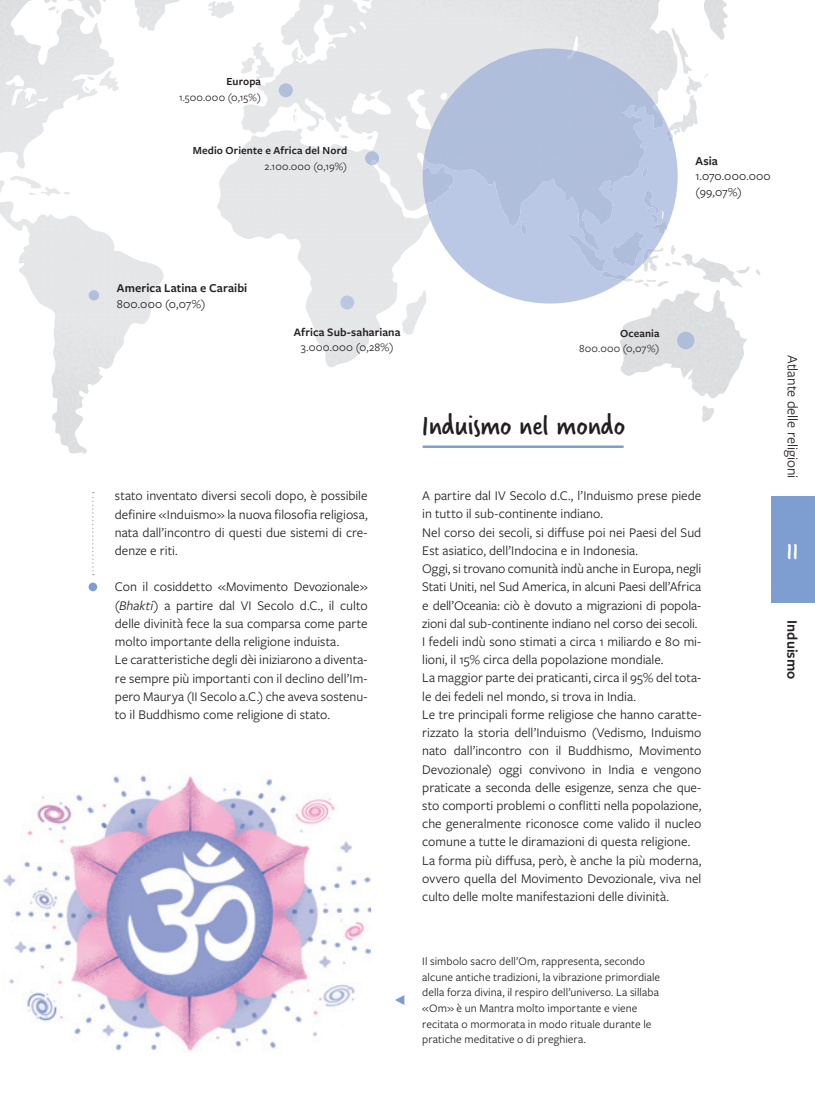
<style>
.page{position:relative;width:815px;height:1099px;background:#fff}
.page>*{position:absolute;margin:0;border:0;box-sizing:border-box;transform-origin:0 0}
.t1{font:31.25px "Verveine";letter-spacing:-.005em;color:#231f20}
.t2{font:25px "Verveine";color:#fff}
.t3{font:15px "Freight Sans Pro";letter-spacing:-.005em;color:#231f20}
.t4{font:600 15px "Freight Sans Pro";color:#231f20}
.t5{font:13.75px/18.2px "Freight Sans Pro";color:#231f20}
.t6{font:12.5px/15.6px "Freight Sans Pro";letter-spacing:.015em;color:#231f20}
.t7{font:600 12.5px "Freight Sans Pro";letter-spacing:.01em;color:#231f20}
.t8{font:11.88px/15.6px "Freight Sans Pro";letter-spacing:.005em;color:#231f20}
.t9{font:600 11.88px "Freight Sans Pro";letter-spacing:.01em;color:#231f20}
.t10{font:11.25px "Freight Sans Pro";letter-spacing:.02em;color:#231f20}
.t11{font:600 11.25px "Freight Sans Pro";letter-spacing:.01em;color:#231f20}
.s1{font-style:italic}
</style>
<div class="page">
<svg style="left:69px;top:450px;width:18px;height:3px"></svg>
<img style="left:114px;top:78px;width:4px;height:13px">
<img style="left:0;top:0;width:114px;height:169px">
<img style="left:10px;top:176px;width:31px;height:12px">
<img style="left:41px;top:187px;width:19px;height:9px">
<img style="left:135px;top:0;width:45px;height:31px">
<img style="left:208px;top:1px;width:26px;height:17px">
<img style="left:241px;top:58px;width:11px;height:16px">
<img style="left:252px;top:42px;width:22px;height:38px">
<img style="left:672px;top:40px;width:20px;height:34px">
<img style="left:686px;top:76px;width:16px;height:18px">
<img style="left:678px;top:95px;width:19px;height:38px">
<img style="left:682px;top:254px;width:60px;height:33px">
<svg style="left:736px;top:266px;width:13px;height:7px"></svg>
<svg style="left:756px;top:270px;width:4px;height:5px"></svg>
<img style="left:620px;top:290px;width:109px;height:108px">
<img style="left:702px;top:405px;width:12px;height:17px">
<img style="left:402px;top:293px;width:24px;height:41px">
<svg style="left:293px;top:109px;width:3px;height:13px"></svg>
<svg style="left:340px;top:135px;width:8px;height:3px"></svg>
<svg style="left:367px;top:135px;width:6px;height:4px"></svg>
<img style="left:291px;top:0;width:437px;height:40px">
<img style="left:3px;top:775px;width:368px;height:277px">
<svg style="left:395px;top:995px;width:9px;height:10px"></svg>
<img style="left:677px;top:331px;width:18px;height:18px;border-radius:9px">
<img style="left:340px;top:295px;width:14px;height:14px;border-radius:7px">
<svg style="left:89px;top:290px;width:10px;height:11px"></svg>
<img style="left:279px;top:83px;width:14px;height:14px;border-radius:7px">
<img style="left:365px;top:151px;width:14px;height:14px">
<svg style="left:423px;top:50px;width:255px;height:253px"></svg>
<svg style="left:666px;top:129px;width:7px;height:13px"></svg>
<svg style="left:642px;top:166px;width:6px;height:12px"></svg>
<img style="left:644px;top:191px;width:15px;height:22px">
<svg style="left:646px;top:208px;width:21px;height:22px"></svg>
<img style="left:652px;top:220px;width:15px;height:14px">
<img style="left:612px;top:230px;width:32px;height:36px">
<img style="left:643px;top:248px;width:11px;height:15px">
<img style="left:569px;top:251px;width:38px;height:21px">
<img style="left:601px;top:271px;width:26px;height:9px">
<img style="left:424px;top:156px;width:215px;height:95px">
<div style="left:89px;top:582px;width:8px;height:9px;background:#7e9ed2;border-radius:50%"></div>
<svg style="left:92px;top:492px;width:2px;height:83px"></svg>
<hr style="left:423px;top:445px;width:200px;height:3px;background:#7e9ed2">
<div style="left:771px;top:496px;width:44px;height:106px;background:#7e9ed2"></div>
<p class="t11" style="left:226px;top:74px;width:36px">Europa</p>
<p class="t10" style="left:179px;top:89px;width:83px">1.500.000 (0,15%)</p>
<p class="t11" style="left:193px;top:143px;width:156px">Medio Oriente e Africa del Nord</p>
<p class="t10" style="left:264px;top:159px;width:84px">2.100.000 (0,19%)</p>
<p class="t7" style="left:695px;top:152px;width:24px">Asia</p>
<p class="t6" style="left:695px;top:168px;width:77px">1.070.000.000 (99,07%)</p>
<p class="t7" style="left:117px;top:279px;width:132px">America Latina e Caraibi</p>
<p class="t6" style="left:117px;top:295px;width:90px">800.000 (0,07%)</p>
<p class="t9" style="left:294px;top:323px;width:108px">Africa Sub-sahariana</p>
<p class="t8" style="left:301px;top:339px;width:94px">3.000.000 (0,28%)</p>
<p class="t11" style="left:620px;top:325px;width:41px">Oceania</p>
<p class="t10" style="left:579px;top:341px;width:82px">800.000 (0,07%)</p>
<p class="t5" style="left:115px;top:486px;width:254px;text-align:justify">stato inventato diversi secoli dopo, è possibile definire «Induismo» la nuova filosofia religiosa, nata dall’incontro di questi due sistemi di cre&shy;denze e riti.</p>
<p class="t5" style="left:115px;top:577px;width:254px">Con il cosiddetto «Movimento Devozionale» <span class="s1">(Bhakti)</span> a partire dal VI Secolo d.C., il culto delle divinità fece la sua comparsa come parte molto importante della religione induista.<br>Le caratteristiche degli dèi iniziarono a diventa&shy;re sempre più importanti con il declino dell’Im&shy;pero Maurya (II Secolo a.C.) che aveva sostenu&shy;to il Buddhismo come religione di stato.</p>
<h1 class="t1" style="left:422px;top:403px;width:204px">Induismo nel mondo</h1>
<p class="t5" style="left:422px;top:486px;width:281px">A partire dal IV Secolo d.C., l’Induismo prese piede in tutto il sub-continente indiano.<br>Nel corso dei secoli, si diffuse poi nei Paesi del Sud Est asiatico, dell’Indocina e in Indonesia.<br>Oggi, si trovano comunità indù anche in Europa, negli Stati Uniti, nel Sud America, in alcuni Paesi dell’Africa e dell’Oceania: ciò è dovuto a migrazioni di popola&shy;zioni dal sub-continente indiano nel corso dei secoli.<br>I fedeli indù sono stimati a circa 1 miliardo e 80 mi&shy;lioni, il 15% circa della popolazione mondiale.<br>La maggior parte dei praticanti, circa il 95% del tota&shy;le dei fedeli nel mondo, si trova in India.<br>Le tre principali forme religiose che hanno caratte&shy;rizzato la storia dell’Induismo (Vedismo, Induismo nato dall’incontro con il Buddhismo, Movimento Devozionale) oggi convivono in India e vengono praticate a seconda delle esigenze, senza che que&shy;sto comporti problemi o conflitti nella popolazione, che generalmente riconosce come valido il nucleo comune a tutte le diramazioni di questa religione.<br>La forma più diffusa, però, è anche la più moderna, ovvero quella del Movimento Devozionale, viva nel culto delle molte manifestazioni delle divinità.</p>
<p class="t8" style="left:422px;top:952px;width:239px">Il simbolo sacro dell’Om, rappresenta, secondo alcune antiche tradizioni, la vibrazione primordiale della forza divina, il respiro dell’universo. La sillaba «Om» è un Mantra molto importante e viene recitata o mormorata in modo rituale durante le pratiche meditative o di preghiera.</p>
<p class="t3" style="left:803px;top:355px;width:125px;rotate:90deg">Atlante delle religioni</p>
<h2 class="t2" style="left:787px;top:533px;width:14px">11</h2>
<p class="t4" style="left:803px;top:620px;width:60px;rotate:90deg">Induismo</p>
</div>
